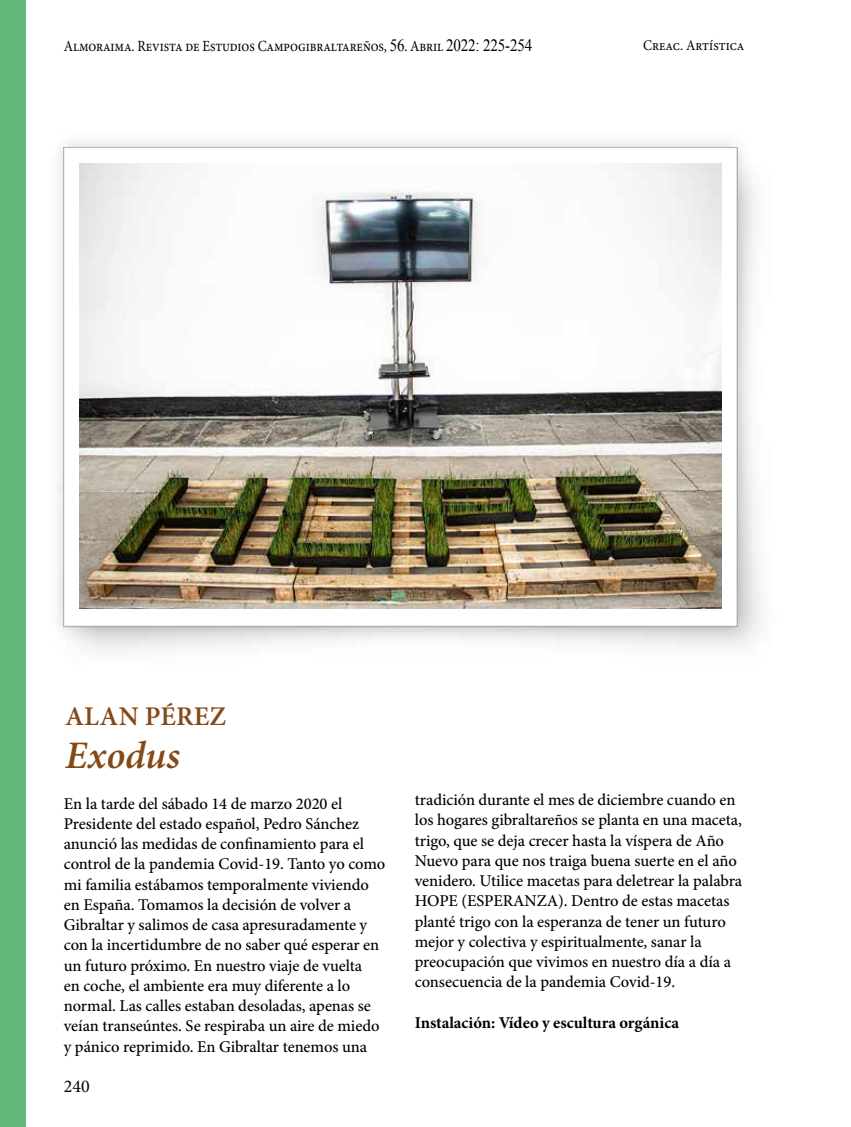
<style>
.page{position:relative;width:851px;height:1127px;background:#fff}
.page>*{position:absolute;margin:0;border:0;box-sizing:border-box;transform-origin:0 0}
.t1{font:italic 600 39px "Minion Pro";color:#844918}
.t2{font:600 27px "Minion Pro";letter-spacing:.005em;color:#844918}
.t3{font:18px "Minion Pro";color:#000}
.t4{font:500 16.5px/20.2px "Minion Pro";letter-spacing:-.005em;color:#000}
.t5{font:700 16.5px "Minion Pro";letter-spacing:-.005em;color:#000}
.t6{font:15.6px "Minion Pro";letter-spacing:-.01em;color:#000;scale:.87 1}
.t7{font:14.85px "Minion Pro";color:#000;scale:.91 1}
.s1{font-family:"Times New Roman";font-size:17.25px}
</style>
<div class="page">
<div style="left:0;top:0;width:26px;height:1127px;background:#61b87a"></div>
<img style="left:58px;top:142px;width:703px;height:509px">
<img style="left:79px;top:164px;width:642px;height:444px">
<p class="t6" style="left:64px;top:35px;width:540px">Almoraima. Revista de Estudios Campogibraltareños, <span class="s1">56</span>. Abril <span class="s1">2022: 225-254</span></p>
<p class="t7" style="left:643px;top:36px;width:113px">Creac. Artística</p>
<h2 class="t2" style="left:65px;top:697px;width:162px">ALAN PÉREZ</h2>
<h1 class="t1" style="left:65px;top:728px;width:116px">Exodus</h1>
<p class="t4" style="left:64px;top:793px;width:323px">En la tarde del sábado 14 de marzo 2020 el Presidente del estado español, Pedro Sánchez anunció las medidas de confinamiento para el control de la pandemia Covid-19. Tanto yo como mi familia estábamos temporalmente viviendo en España. Tomamos la decisión de volver a Gibraltar y salimos de casa apresuradamente y con la incertidumbre de no saber qué esperar en un futuro próximo. En nuestro viaje de vuelta<br>en coche, el ambiente era muy diferente a lo normal. Las calles estaban desoladas, apenas se veían transeúntes. Se respiraba un aire de miedo y pánico reprimido. En Gibraltar tenemos una</p>
<p class="t4" style="left:415px;top:790px;width:329px">tradición durante el mes de diciembre cuando en los hogares gibraltareños se planta en una maceta, trigo, que se deja crecer hasta la víspera de Año Nuevo para que nos traiga buena suerte en el año venidero. Utilice macetas para deletrear la palabra HOPE (ESPERANZA). Dentro de estas macetas planté trigo con la esperanza de tener un futuro mejor y colectiva y espiritualmente, sanar la preocupación que vivimos en nuestro día a día a consecuencia de la pandemia Covid-19.</p>
<p class="t5" style="left:415px;top:1011px;width:266px">Instalación: Vídeo y escultura orgánica</p>
<p class="t3" style="left:64px;top:1074px;width:27px">240</p>
</div>
